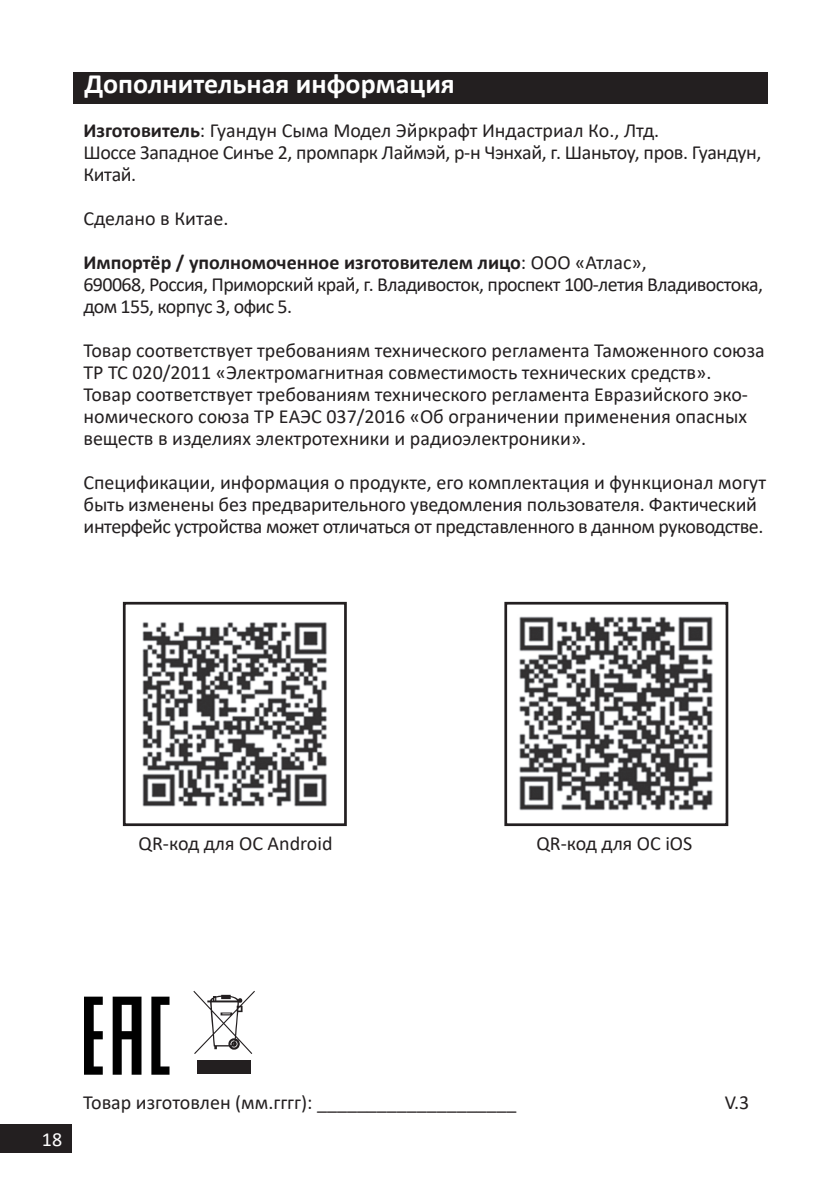
<style>
.page{position:relative;width:840px;height:1191px;background:#fff}
.page>*{position:absolute;margin:0;border:0;box-sizing:border-box;transform-origin:0 0}
.Заголовок_14{font:700 28px "Calibri";color:#fff}
.t1{font:20px/22px "Calibri";letter-spacing:-.01em;color:#231f20}
.t2{font:20px/22px "Calibri";letter-spacing:-.03em;color:#231f20}
.t3{font:20px "Calibri";color:#fff}
.s1{font-weight:700}
</style>
<div class="page">
<div style="left:0;top:1124px;width:72px;height:28px;background:#231f20"></div>
<div style="left:73px;top:72px;width:694px;height:31px;background:#231f20"></div>
<img style="left:84px;top:996px;width:86px;height:79px">
<div style="left:197px;top:1060px;width:54px;height:13px;background:#231f20"></div>
<svg style="left:193px;top:991px;width:62px;height:63px"></svg>
<img style="left:142px;top:622px;width:185px;height:185px">
<div style="left:123px;top:602px;width:223px;height:224px;border:3px solid #231f20"></div>
<img style="left:519px;top:616px;width:194px;height:195px">
<div style="left:504px;top:602px;width:224px;height:224px;border:3px solid #231f20"></div>
<p class="Заголовок_14" style="left:84px;top:64px;width:372px">Дополнительная информация</p>
<p class="t1" style="left:83px;top:119px;width:577px"><span class="s1">Изготовитель</span>: Гуандун Сыма Модел Эйркрафт Индастриал Ко., Лтд.</p>
<p class="t1" style="left:83px;top:141px;width:679px">Шоссе Западное Синъе 2, промпарк Лаймэй, р-н Чэнхай, г. Шаньтоу, пров. Гуандун,<br>Китай.</p>
<p class="t1" style="left:83px;top:207px;width:146px">Сделано в Китае.</p>
<p class="t2" style="left:83px;top:251px;width:680px"><span class="s1">Импортёр / уполномоченное изготовителем лицо</span>: ООО «Атлас»,<br>690068, Россия, Приморский край, г. Владивосток, проспект 100-летия Владивостока, дом 155, корпус 3, офис 5.</p>
<p class="t1" style="left:83px;top:339px;width:682px">Товар соответствует требованиям технического регламента Таможенного союза<br>ТР ТС 020/2011 «Электромагнитная совместимость технических средств».</p>
<p class="t1" style="left:83px;top:383px;width:665px;text-align:justify">Товар соответствует требованиям технического регламента Евразийского эко&shy;номического союза ТР ЕАЭС 037/2016 «Об ограничении применения опасных веществ в изделиях электротехники и радиоэлектроники».</p>
<p class="t1" style="left:83px;top:471px;width:683px">Спецификации, информация о продукте, его комплектация и функционал могут быть изменены без предварительного уведомления пользователя. Фактический интерфейс устройства может отличаться от представленного в данном руководстве.</p>
<p class="t1" style="left:138px;top:831px;width:195px">QR-код для ОС Android</p>
<p class="t1" style="left:536px;top:831px;width:157px">QR-код для ОС iOS</p>
<p class="t3" style="left:42px;top:1125px;width:22px">18</p>
<p class="t1" style="left:83px;top:1090px;width:434px">Товар изготовлен (мм.гггг): ____________________</p>
<p class="t1" style="left:724px;top:1090px;width:26px">V.3</p>
</div>
